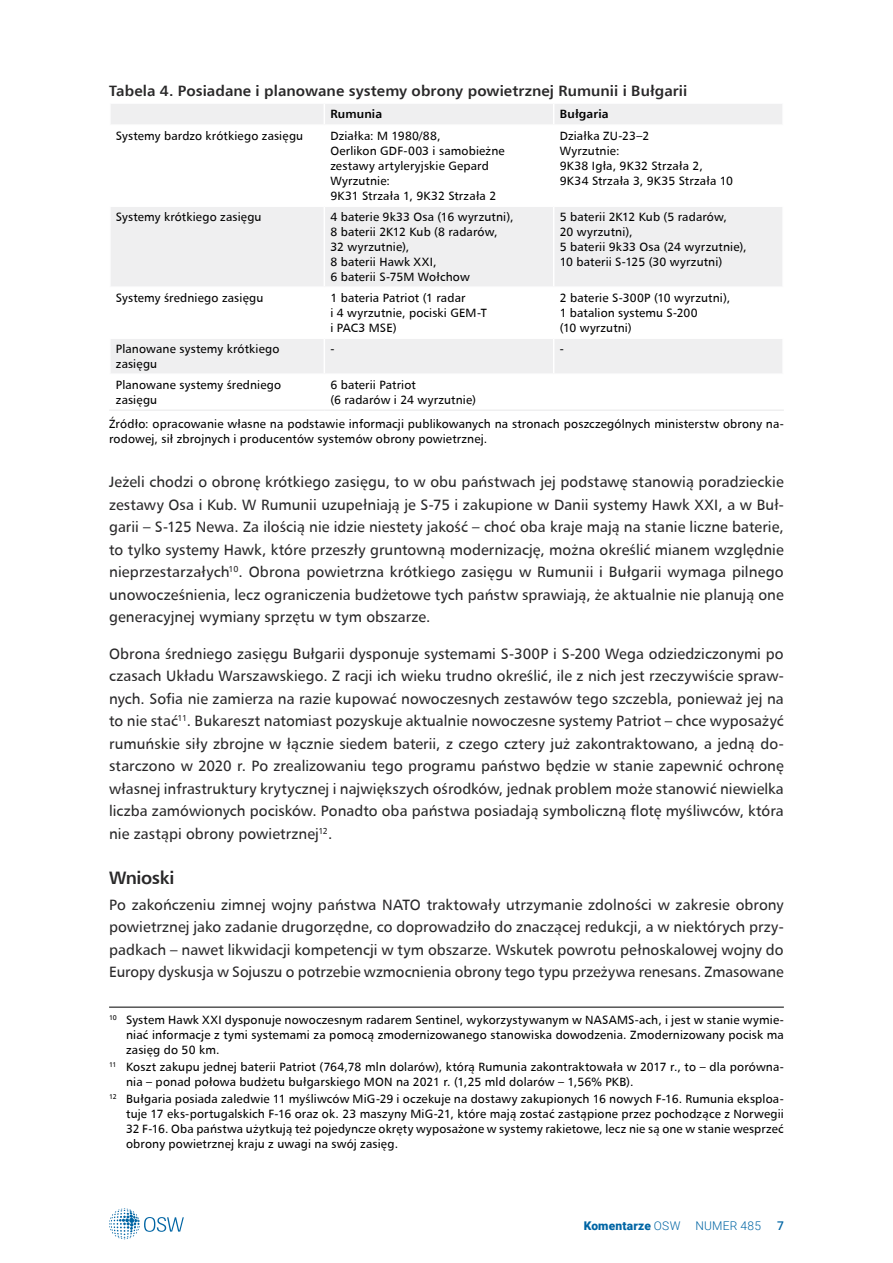
<style>
.page{position:relative;width:893px;height:1263px;background:#fff}
.page>*{position:absolute;margin:0;border:0;box-sizing:border-box;transform-origin:0 0}
.t1{font:18px "Humanist 777 TL Bold B";letter-spacing:-.025em;color:#292829}
.t2{font:15px/22.5px "Humanist 777 TL Roman B";color:#292829;text-align:justify}
.t3{font:15px "Humanist 777 TL Bold B";letter-spacing:.005em;color:#292829}
.t4{font:12px/15px "Humanist 777 TL Roman B";letter-spacing:.01em;color:#000}
.t5{font:300 12px "Roboto";letter-spacing:.02em;color:#0065a4}
.t6{font:12px "Humanist 777 TL Bold B";letter-spacing:.015em;color:#000}
.t7{font:500 12px "Roboto";color:#0065a4}
.s1{font-weight:900}
</style>
<div class="page">
<svg style="left:109px;top:1208px;width:75px;height:31px"></svg>
<div style="left:111px;top:207px;width:671px;height:79px;background:#efeff0"></div>
<div style="left:111px;top:339px;width:671px;height:34px;background:#efeff0"></div>
<div style="left:111px;top:104px;width:671px;height:20px;background:#efeff0"></div>
<hr style="left:324px;top:207px;width:1px;height:79px;background:#fff">
<hr style="left:553px;top:207px;width:1px;height:79px;background:#fff">
<hr style="left:324px;top:339px;width:1px;height:34px;background:#fff">
<hr style="left:553px;top:339px;width:1px;height:34px;background:#fff">
<hr style="left:109px;top:409px;width:215px;height:2px;background:#efeff0">
<hr style="left:324px;top:409px;width:230px;height:2px;background:#efeff0">
<hr style="left:554px;top:409px;width:230px;height:2px;background:#efeff0">
<hr style="left:109px;top:1007px;width:675px;height:1px;background:#000">
<p class="t3" style="left:109px;top:81px;width:580px">Tabela 4. Posiadane i planowane systemy obrony powietrznej Rumunii i Bułgarii</p>
<p class="t6" style="left:330px;top:106px;width:53px">Rumunia</p>
<p class="t6" style="left:560px;top:106px;width:50px">Bułgaria</p>
<p class="t4" style="left:116px;top:128px;width:189px">Systemy bardzo krótkiego zasięgu</p>
<p class="t4" style="left:330px;top:128px;width:176px">Działka: M 1980/88,<br>Oerlikon GDF-003 i samobieżne zestawy artyleryjskie Gepard<br>Wyrzutnie:<br>9K31 Strzała 1, 9K32 Strzała 2</p>
<p class="t4" style="left:560px;top:128px;width:175px">Działka ZU-23–2<br>Wyrzutnie:<br>9K38 Igła, 9K32 Strzała 2,<br>9K34 Strzała 3, 9K35 Strzała 10</p>
<p class="t4" style="left:116px;top:209px;width:147px">Systemy krótkiego zasięgu</p>
<p class="t4" style="left:330px;top:209px;width:185px">4 baterie 9k33 Osa (16 wyrzutni),<br>8 baterii 2K12 Kub (8 radarów,<br>32 wyrzutnie),<br>8 baterii Hawk XXI,<br>6 baterii S-75M Wołchow</p>
<p class="t4" style="left:560px;top:209px;width:188px">5 baterii 2K12 Kub (5 radarów,<br>20 wyrzutni),<br>5 baterii 9k33 Osa (24 wyrzutnie),<br>10 baterii S-125 (30 wyrzutni)</p>
<p class="t4" style="left:116px;top:290px;width:149px">Systemy średniego zasięgu</p>
<p class="t4" style="left:330px;top:290px;width:158px">1 bateria Patriot (1 radar<br>i 4 wyrzutnie, pociski GEM-T i PAC3 MSE)</p>
<p class="t4" style="left:560px;top:290px;width:172px">2 baterie S-300P (10 wyrzutni),<br>1 batalion systemu S-200<br>(10 wyrzutni)</p>
<p class="t4" style="left:116px;top:341px;width:165px">Planowane systemy krótkiego zasięgu</p>
<p class="t4" style="left:330px;top:341px;width:6px">-</p>
<p class="t4" style="left:560px;top:341px;width:6px">-</p>
<p class="t4" style="left:116px;top:377px;width:167px">Planowane systemy średniego zasięgu</p>
<p class="t4" style="left:330px;top:377px;width:147px">6 baterii Patriot<br>(6 radarów i 24 wyrzutnie)</p>
<p class="t4" style="left:109px;top:416px;width:676px">Źródło: opracowanie własne na podstawie informacji publikowanych na stronach poszczególnych ministerstw obrony na&shy;rodowej, sił zbrojnych i producentów systemów obrony powietrznej.</p>
<p class="t2" style="left:109px;top:470px;width:676px">Jeżeli chodzi o obronę krótkiego zasięgu, to w obu państwach jej podstawę stanowią poradzieckie zestawy Osa i Kub. W Rumunii uzupełniają je S-75 i zakupione w Danii systemy Hawk XXI, a w Buł&shy;garii – S-125 Newa. Za ilością nie idzie niestety jakość – choć oba kraje mają na stanie liczne baterie, to tylko systemy Hawk, które przeszły gruntowną modernizację, można określić mianem względnie nieprzestarzałych<sup>10</sup>. Obrona powietrzna krótkiego zasięgu w Rumunii i Bułgarii wymaga pilnego unowocześnienia, lecz ograniczenia budżetowe tych państw sprawiają, że aktualnie nie planują one generacyjnej wymiany sprzętu w tym obszarze.</p>
<p class="t2" style="left:109px;top:642px;width:676px">Obrona średniego zasięgu Bułgarii dysponuje systemami S-300P i S-200 Wega odziedziczonymi po czasach Układu Warszawskiego. Z racji ich wieku trudno określić, ile z nich jest rzeczywiście spraw&shy;nych. Sofia nie zamierza na razie kupować nowoczesnych zestawów tego szczebla, ponieważ jej na to nie stać<sup>11</sup>. Bukareszt natomiast pozyskuje aktualnie nowoczesne systemy Patriot – chce wyposażyć rumuńskie siły zbrojne w łącznie siedem baterii, z czego cztery już zakontraktowano, a jedną do&shy;starczono w 2020 r. Po zrealizowaniu tego programu państwo będzie w stanie zapewnić ochronę własnej infrastruktury krytycznej i największych ośrodków, jednak problem może stanowić niewielka liczba zamówionych pocisków. Ponadto oba państwa posiadają symboliczną flotę myśliwców, która nie zastąpi obrony powietrznej<sup>12</sup>.</p>
<p class="t1" style="left:109px;top:866px;width:67px">Wnioski</p>
<p class="t2" style="left:109px;top:893px;width:676px">Po zakończeniu zimnej wojny państwa NATO traktowały utrzymanie zdolności w zakresie obrony powietrznej jako zadanie drugorzędne, co doprowadziło do znaczącej redukcji, a w niektórych przy&shy;padkach – nawet likwidacji kompetencji w tym obszarze. Wskutek powrotu pełnoskalowej wojny do Europy dyskusja w Sojuszu o potrzebie wzmocnienia obrony tego typu przeżywa renesans. Zmasowane</p>
<p class="t4" style="left:126px;top:1012px;width:659px;text-align:justify;text-indent:-17px"><sup>10</sup> System Hawk XXI dysponuje nowoczesnym radarem Sentinel, wykorzystywanym w NASAMS-ach, i jest w stanie wymie&shy;niać informacje z tymi systemami za pomocą zmodernizowanego stanowiska dowodzenia. Zmodernizowany pocisk ma zasięg do 50 km.</p>
<p class="t4" style="left:126px;top:1059px;width:659px;text-indent:-17px"><sup>11</sup> Koszt zakupu jednej baterii Patriot (764,78 mln dolarów), którą Rumunia zakontraktowała w 2017 r., to – dla porówna&shy;nia – ponad połowa budżetu bułgarskiego MON na 2021 r. (1,25 mld dolarów – 1,56% PKB).</p>
<p class="t4" style="left:126px;top:1091px;width:659px;text-align:justify;text-indent:-17px"><sup>12</sup> Bułgaria posiada zaledwie 11 myśliwców MiG-29 i oczekuje na dostawy zakupionych 16 nowych F-16. Rumunia eksploa&shy;tuje 17 eks-portugalskich F-16 oraz ok. 23 maszyny MiG-21, które mają zostać zastąpione przez pochodzące z Norwegii 32 F-16. Oba państwa użytkują też pojedyncze okręty wyposażone w systemy rakietowe, lecz nie są one w stanie wesprzeć obrony powietrznej kraju z uwagi na swój zasięg.</p>
<p class="t5" style="left:584px;top:1217px;width:179px"><span class="s1">Komentarze</span> OSW NUMER 485</p>
<p class="t7" style="left:777px;top:1217px;width:8px">7</p>
</div>
